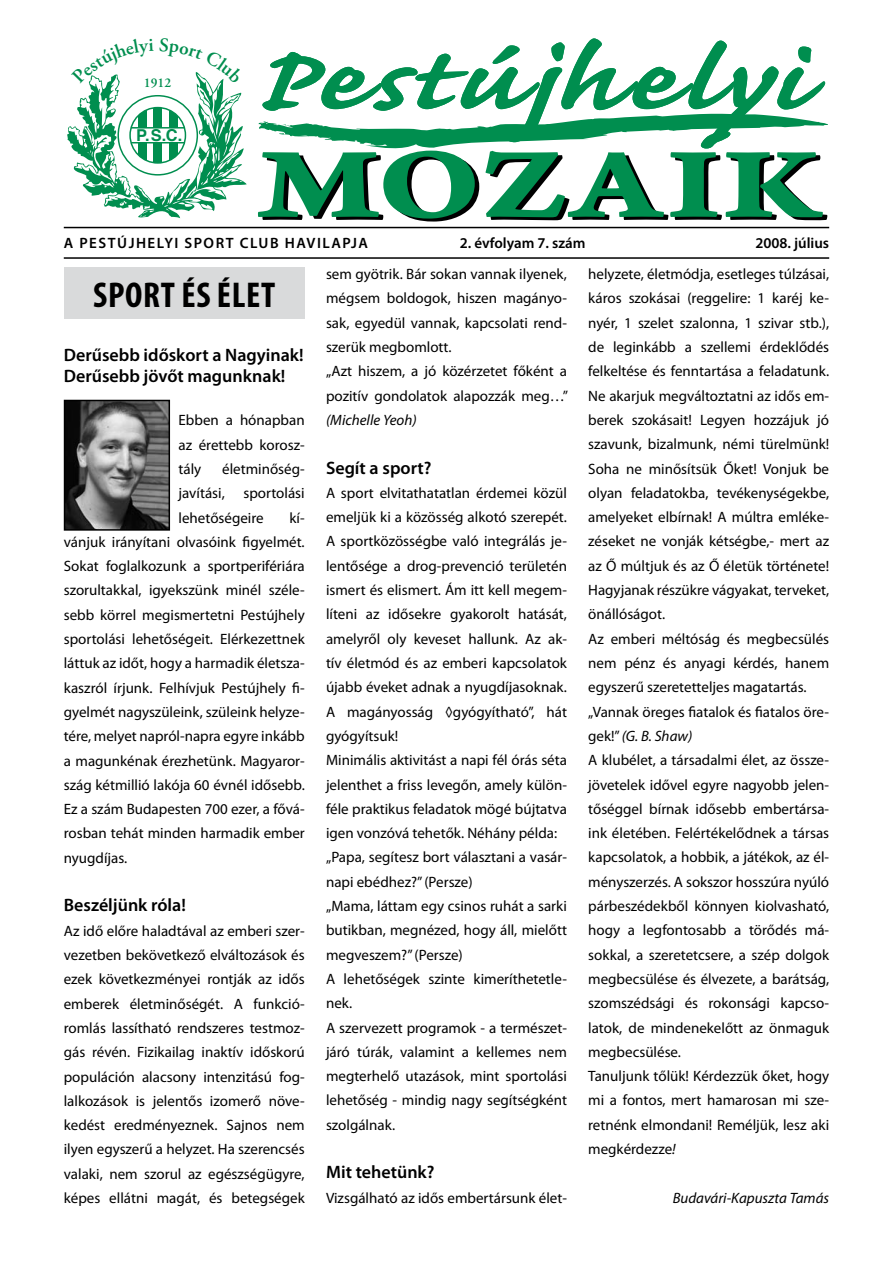
<style>
.page{position:relative;width:893px;height:1263px;background:#fff}
.page>*{position:absolute;margin:0;border:0;box-sizing:border-box;transform-origin:0 0}
.t1{font:700 114.6px "Caflisch Script Pro";letter-spacing:.03em;color:#008e4f;scale:1.29 1}
.t2{font:105.9px "Arno Pro Bold Caption";letter-spacing:.015em;color:#008e4f;scale:1.29 1}
.t3{font:700 condensed 36px "Myriad Pro";letter-spacing:.02em;color:#000}
.t4{font:600 18px/21px "Myriad Pro";color:#000}
.t5{font:700 16.35px "Helvetica";color:#008e4f}
.t6{font:15px/24.3px "Myriad Pro";color:#000;text-align:justify}
.t7{font:italic 15px "Myriad Pro";color:#000}
.t8{font:600 15px "Myriad Pro";letter-spacing:.1em;color:#000}
.t9{font:600 15px "Myriad Pro";color:#000}
.t10{font:600 13.35px "Adobe Garamond Pro";color:#008e4f}
.s1{font-style:italic}
</style>
<div class="page">
<svg style="left:258px;top:114px;width:570px;height:35px"></svg>
<hr style="left:64px;top:227px;width:765px;height:1px;background:#000">
<hr style="left:64px;top:257px;width:765px;height:2px;background:#000">
<div style="left:64px;top:267px;width:241px;height:52px;background:#d9dadb"></div>
<img style="left:67px;top:403px;width:100px;height:125px">
<div style="left:64px;top:400px;width:106px;height:131px;border:2px solid #000"></div>
<svg style="left:67px;top:72px;width:180px;height:146px"></svg>
<p class="t10" style="left:144px;top:75px;width:29px">1912</p>
<p class="t5" style="left:136px;top:121px;width:48px">P.S.C.</p>
<h1 class="t1" style="left:252px;top:21px;width:430px">Pestújhelyi</h1>
<h2 class="t2" style="left:259px;top:121px;width:436px">MOZAIK</h2>
<p class="t9" style="left:460px;top:233px;width:127px">2. évfolyam 7. szám</p>
<p class="t9" style="left:755px;top:233px;width:75px">2008. július</p>
<h3 class="t3" style="left:93px;top:272px;width:184px">SPORT és ÉLET</h3>
<p class="t8" style="left:64px;top:233px;width:306px">A PESTÚJHELYI SPORT CLUB HAVILAPJA</p>
<p class="t6" style="left:588px;top:262px;width:242px;text-align:left">helyzete, életmódja, esetleges túlzásai, káros szokásai (reggelire: 1 karéj ke&shy;nyér, 1 szelet szalonna, 1 szivar stb.), de leginkább a szellemi érdeklődés felkeltése és fenntartása a feladatunk.<br>Ne akarjuk megváltoztatni az idős em&shy;berek szokásait! Legyen hozzájuk jó szavunk, bizalmunk, némi türelmünk!<br>Soha ne minősítsük Őket! Vonjuk be olyan feladatokba, tevékenységekbe, amelyeket elbírnak! A múltra emléke&shy;zéseket ne vonják kétségbe,- mert az az Ő múltjuk és az Ő életük története!<br>Hagyjanak részükre vágyakat, terveket, önállóságot.<br>Az emberi méltóság és megbecsülés nem pénz és anyagi kérdés, hanem egyszerű szeretetteljes magatartás. „Vannak öreges fiatalok és fiatalos öre&shy;gek!” <span class="s1">(G. B. Shaw)<br></span>A klubélet, a társadalmi élet, az össze&shy;jövetelek idővel egyre nagyobb jelen&shy;tőséggel bírnak idősebb embertársa&shy;ink életében. Felértékelődnek a társas kapcsolatok, a hobbik, a játékok, az él&shy;ményszerzés. A sokszor hosszúra nyúló párbeszédekből könnyen kiolvasható, hogy a legfontosabb a törődés má&shy;sokkal, a szeretetcsere, a szép dolgok megbecsülése és élvezete, a barátság, szomszédsági és rokonsági kapcso&shy;latok, de mindenekelőtt az önmaguk megbecsülése.<br>Tanuljunk tőlük! Kérdezzük őket, hogy mi a fontos, mert hamarosan mi sze&shy;retnénk elmondani! Reméljük, lesz aki megkérdezze<span class="s1">!</span></p>
<p class="t7" style="left:673px;top:1188px;width:158px">Budavári-Kapuszta Tamás</p>
<p class="t6" style="left:326px;top:262px;width:244px;text-align:left">sem gyötrik. Bár sokan vannak ilyenek, mégsem boldogok, hiszen magányo&shy;sak, egyedül vannak, kapcsolati rend&shy;szerük megbomlott.<br>„Azt hiszem, a jó közérzetet főként a pozitív gondolatok alapozzák meg…”</p>
<p class="t7" style="left:326px;top:411px;width:92px">(Michelle Yeoh)</p>
<p class="t4" style="left:326px;top:457px;width:107px">Segít a sport?</p>
<p class="t6" style="left:326px;top:480px;width:242px;text-align:left">A sport elvitathatatlan érdemei közül emeljük ki a közösség alkotó szerepét.<br>A sportközösségbe való integrálás je&shy;lentősége a drog-prevenció területén ismert és elismert. Ám itt kell megem&shy;líteni az idősekre gyakorolt hatását, amelyről oly keveset hallunk. Az ak&shy;tív életmód és az emberi kapcsolatok újabb éveket adnak a nyugdíjasoknak.<br>A magányosság ◊gyógyítható”, hát gyógyítsuk!<br>Minimális aktivitást a napi fél órás séta jelenthet a friss levegőn, amely külön&shy;féle praktikus feladatok mögé bújtatva igen vonzóvá tehetők. Néhány példa: „Papa, segítesz bort választani a vasár&shy;napi ebédhez?” (Persze)<br>„Mama, láttam egy csinos ruhát a sarki butikban, megnézed, hogy áll, mielőtt megveszem?” (Persze)<br>A lehetőségek szinte kimeríthetetle&shy;nek.<br>A szervezett programok - a természet&shy;járó túrák, valamint a kellemes nem megterhelő utazások, mint sportolási lehetőség - mindig nagy segítségként szolgálnak.</p>
<p class="t4" style="left:326px;top:1161px;width:110px">Mit tehetünk?</p>
<p class="t6" style="left:326px;top:1185px;width:242px">Vizsgálható az idős embertársunk élet-</p>
<p class="t4" style="left:64px;top:343px;width:241px">Derűsebb időskort a Nagyinak!<br>Derűsebb jövőt magunknak!</p>
<p class="t6" style="left:179px;top:408px;width:128px">Ebben a hónapban az érettebb korosz&shy;tály</p>
<p class="t6" style="left:179px;top:456px;width:128px;text-indent:44px">életminőség&shy;javítási, sportolási lehetőségeire</p>
<p class="t6" style="left:64px;top:505px;width:242px;text-indent:226px">kí&shy;vánjuk irányítani olvasóink figyelmét.<br>Sokat foglalkozunk a sportperifériára szorultakkal, igyekszünk minél széle&shy;sebb körrel megismertetni Pestújhely sportolási lehetőségeit. Elérkezettnek láttuk az időt, hogy a harmadik életsza&shy;kaszról írjunk. Felhívjuk Pestújhely fi&shy;gyelmét nagyszüleink, szüleink helyze&shy;tére, melyet napról-napra egyre inkább a magunkénak érezhetünk. Magyaror&shy;szág kétmillió lakója 60 évnél idősebb.<br>Ez a szám Budapesten 700 ezer, a fővá&shy;rosban tehát minden harmadik ember nyugdíjas.</p>
<p class="t4" style="left:64px;top:894px;width:124px">Beszéljünk róla!</p>
<p class="t6" style="left:64px;top:918px;width:242px">Az idő előre haladtával az emberi szer&shy;vezetben bekövetkező elváltozások és ezek következményei rontják az idős emberek életminőségét. A funkció&shy;romlás lassítható rendszeres testmoz&shy;gás révén. Fizikailag inaktív időskorú populáción alacsony intenzitású fog&shy;lalkozások is jelentős izomerő növe&shy;kedést eredményeznek. Sajnos nem ilyen egyszerű a helyzet. Ha szerencsés valaki, nem szorul az egészségügyre, képes ellátni magát, és betegségek</p>
</div>
